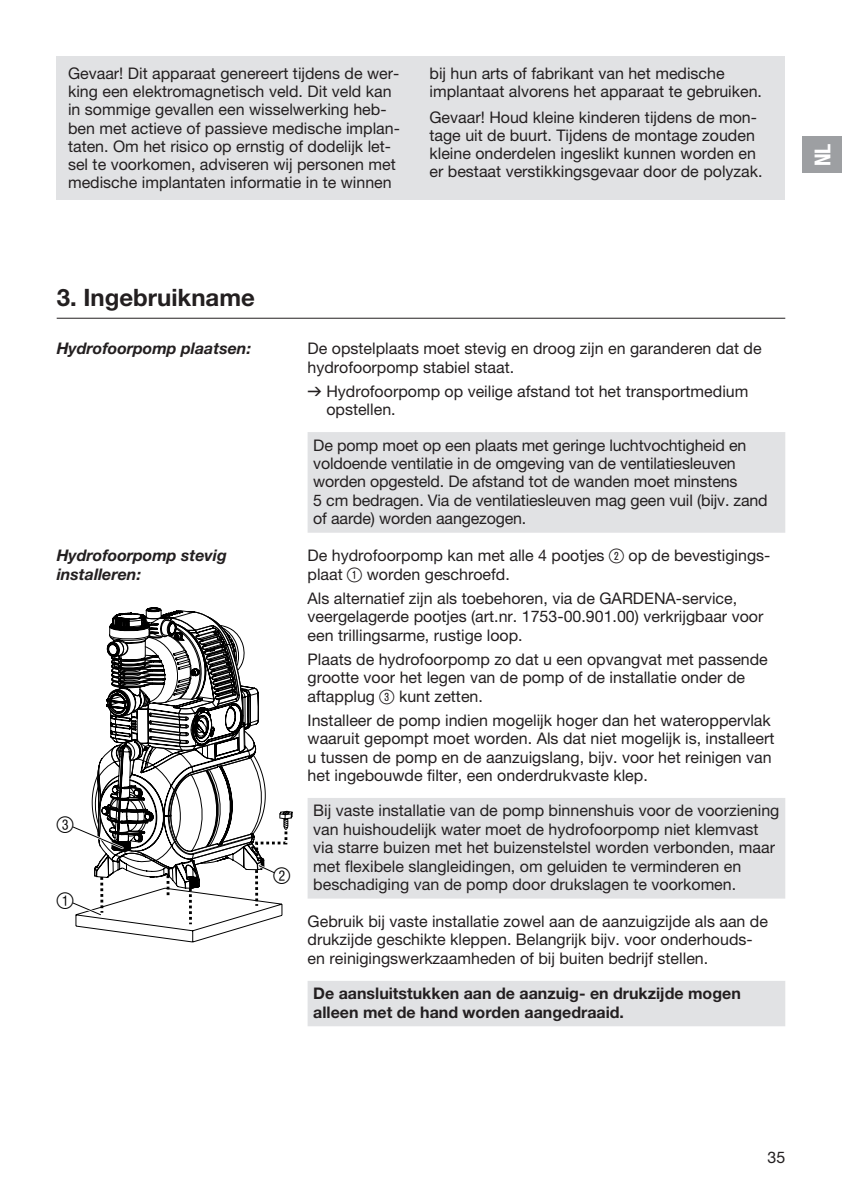
<style>
.page{position:relative;width:842px;height:1191px;background:#fff}
.page>*{position:absolute;margin:0;border:0;box-sizing:border-box;transform-origin:0 0}
.t1{font:700 24px "GARDENA Pro";color:#231f20}
.t2{font:22px "Ziffern";color:#000}
.t3{font:22px "GARDENA Pro Bo Cond";color:#fff}
.t4{font:16px/18.4px "GARDENA Pro";color:#231f20}
.t5{font:700 16px/18.4px "GARDENA Pro";color:#231f20}
.t6{font:italic 700 16px/18.4px "GARDENA Pro";color:#231f20}
.s1{font-family:"Formdruck"}
.s2{font-family:"Ziffernim Kreisund Quadrat BQ";font-size:20px}
</style>
<div class="page">
<hr style="left:57px;top:318px;width:728px;height:1px;background:#231f20">
<svg style="left:308px;top:432px;width:477px;height:594px"></svg>
<svg style="left:72px;top:607px;width:221px;height:336px"></svg>
<div style="left:57px;top:57px;width:728px;height:143px;background:#e1e2e4"></div>
<div style="left:802px;top:137px;width:40px;height:36px;background:#9d9fa2"></div>
<p class="t4" style="left:68px;top:65px;width:333px">Gevaar! Dit apparaat genereert tijdens de wer&shy;king een elektromagnetisch veld. Dit veld kan in sommige gevallen een wisselwerking heb&shy;ben met actieve of passieve medische implan&shy;taten. Om het risico op ernstig of dodelijk let&shy;sel te voorkomen, adviseren wij personen met medische implantaten informatie in te winnen</p>
<p class="t4" style="left:429px;top:65px;width:334px">bij hun arts of fabrikant van het medische implantaat alvorens het apparaat te gebruiken.</p>
<p class="t4" style="left:429px;top:108px;width:335px">Gevaar! Houd kleine kinderen tijdens de mon&shy;tage uit de buurt. Tijdens de montage zouden kleine onderdelen ingeslikt kunnen worden en er bestaat verstikkingsgevaar door de polyzak.</p>
<h2 class="t3" style="left:809px;top:166px;width:24px;rotate:-90deg">NL</h2>
<h1 class="t1" style="left:57px;top:283px;width:200px">3. Ingebruikname</h1>
<p class="t6" style="left:57px;top:339px;width:196px">Hydrofoorpomp plaatsen:</p>
<p class="t4" style="left:308px;top:339px;width:456px">De opstelplaats moet stevig en droog zijn en garanderen dat de hydrofoorpomp stabiel staat.</p>
<p class="t4" style="left:326px;top:381px;width:424px;text-indent:-19px"><span class="s1">v</span> Hydrofoorpomp op veilige afstand tot het transportmedium opstellen.</p>
<p class="t4" style="left:313px;top:435px;width:456px">De pomp moet op een plaats met geringe luchtvochtigheid en voldoende ventilatie in de omgeving van de ventilatiesleuven worden opgesteld. De afstand tot de wanden moet minstens<br>5 cm bedragen. Via de ventilatiesleuven mag geen vuil (bijv. zand of aarde) worden aangezogen.</p>
<p class="t6" style="left:57px;top:546px;width:172px">Hydrofoorpomp stevig installeren:</p>
<p class="t4" style="left:308px;top:546px;width:464px">De hydrofoorpomp kan met alle 4 pootjes <span class="s2">2</span> op de bevestigings&shy;plaat <span class="s2">1</span> worden geschroefd.</p>
<p class="t4" style="left:308px;top:589px;width:457px">Als alternatief zijn als toebehoren, via de GARDENA-service, veergelagerde pootjes (art.nr. 1753-00.901.00) verkrijgbaar voor een trillingsarme, rustige loop.</p>
<p class="t4" style="left:308px;top:649px;width:462px">Plaats de hydrofoorpomp zo dat u een opvangvat met passende grootte voor het legen van de pomp of de installatie onder de aftapplug <span class="s2">3</span> kunt zetten.</p>
<p class="t4" style="left:308px;top:710px;width:468px">Installeer de pomp indien mogelijk hoger dan het wateroppervlak waaruit gepompt moet worden. Als dat niet mogelijk is, installeert u tussen de pomp en de aanzuigslang, bijv. voor het reinigen van het ingebouwde filter, een onderdrukvaste klep.</p>
<p class="t4" style="left:313px;top:801px;width:468px">Bij vaste installatie van de pomp binnenshuis voor de voorziening van huishoudelijk water moet de hydrofoorpomp niet klemvast via starre buizen met het buizenstelstel worden verbonden, maar met flexibele slangleidingen, om geluiden te verminderen en beschadiging van de pomp door drukslagen te voorkomen.</p>
<p class="t4" style="left:308px;top:912px;width:462px">Gebruik bij vaste installatie zowel aan de aanzuigzijde als aan de drukzijde geschikte kleppen. Belangrijk bijv. voor onderhouds&shy;en reinigingswerkzaamheden of bij buiten bedrijf stellen.</p>
<p class="t5" style="left:313px;top:984px;width:429px">De aansluitstukken aan de aanzuig- en drukzijde mogen alleen met de hand worden aangedraaid.</p>
<h2 class="t2" style="left:57px;top:812px;width:19px">3</h2>
<h2 class="t2" style="left:274px;top:863px;width:19px">2</h2>
<h2 class="t2" style="left:57px;top:888px;width:19px">1</h2>
<p class="t4" style="left:767px;top:1147px;width:19px">35</p>
</div>
